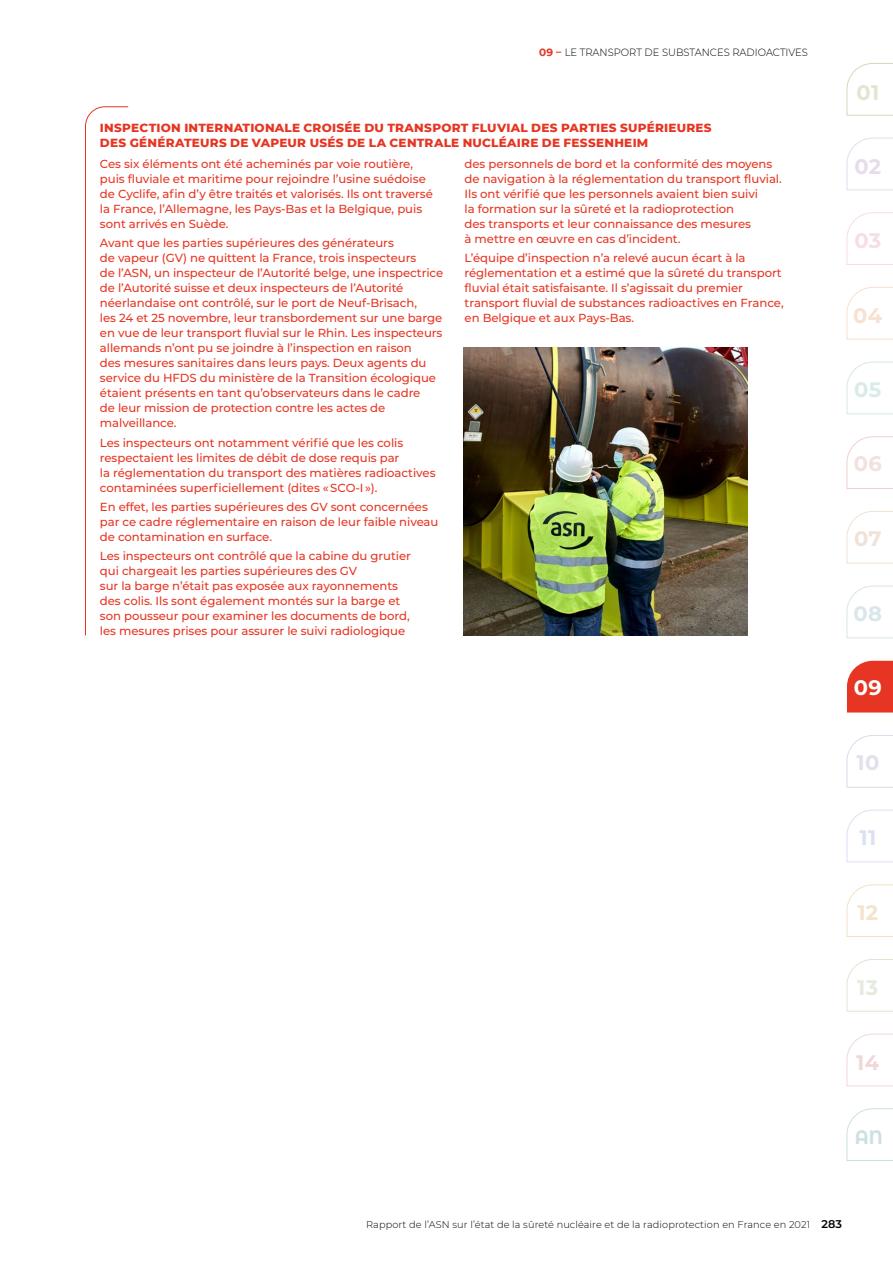
<style>
.page{position:relative;width:893px;height:1263px;background:#fff}
.page>*{position:absolute;margin:0;border:0;box-sizing:border-box;transform-origin:0 0}
.t1{font:700 21px "Montserrat Alternates";color:#d9e6ea}
.t2{font:700 21px "Montserrat Alternates";color:#f0e2d5}
.t3{font:700 21px "Montserrat Alternates";color:#e5ecdd}
.t4{font:700 21px "Montserrat Alternates";color:#f8e0d2}
.t5{font:700 21px "Montserrat Alternates";color:#e2e0ed}
.t6{font:700 21px "Montserrat Alternates";color:#f4e0dc}
.t7{font:700 21px "Montserrat Alternates";color:#f2e5cb}
.t8{font:700 21px "Montserrat Alternates";color:#f1d8d8}
.t9{font:700 21px "Montserrat Alternates";color:#f6dde8}
.t10{font:700 21px "Montserrat Alternates";color:#fff}
.t11{font:700 21px "Montserrat Alternates";color:#d9ebe8}
.t12{font:700 21px "Montserrat Alternates";color:#dae1f1}
.t13{font:700 21px "Montserrat Alternates";color:#e7dcee}
.t14{font:700 21px "Montserrat Alternates";color:#e0e6d2}
.t15{font:700 19.5px "Montserrat Alternates";color:#cce1e2;scale:.9 1}
.t16{font:800 12px/15px "Montserrat";letter-spacing:.02em;color:#e63623}
.t17{font:500 11.7px/15px "Montserrat";letter-spacing:-.005em;color:#e63623}
.t18{font:300 10.5px "Montserrat";color:#000;scale:.95 1}
.t19{font:300 9.75px "Montserrat";letter-spacing:.01em;color:#000}
.s1{font-weight:700;color:#e63623}
.s2{font-weight:600;font-size:11.25px}
</style>
<div class="page">
<svg style="left:85px;top:106px;width:44px;height:530px"></svg>
<img style="left:463px;top:348px;width:284px;height:288px">
<svg style="left:846px;top:585px;width:47px;height:54px"></svg>
<svg style="left:846px;top:511px;width:47px;height:53px"></svg>
<svg style="left:846px;top:959px;width:47px;height:53px"></svg>
<svg style="left:846px;top:287px;width:47px;height:53px"></svg>
<svg style="left:846px;top:735px;width:47px;height:53px"></svg>
<svg style="left:846px;top:436px;width:47px;height:53px"></svg>
<svg style="left:846px;top:884px;width:47px;height:53px"></svg>
<svg style="left:846px;top:1033px;width:47px;height:54px"></svg>
<svg style="left:846px;top:212px;width:47px;height:53px"></svg>
<div style="left:847px;top:661px;width:46px;height:51px;background:#e63623"></div>
<svg style="left:846px;top:361px;width:47px;height:54px"></svg>
<svg style="left:846px;top:809px;width:47px;height:54px"></svg>
<svg style="left:846px;top:137px;width:47px;height:54px"></svg>
<svg style="left:846px;top:1108px;width:47px;height:53px"></svg>
<svg style="left:846px;top:63px;width:47px;height:53px"></svg>
<p class="t18" style="left:539px;top:45px;width:284px"><span class="s1">09 –</span> LE TRANSPORT DE SUBSTANCES RADIOACTIVES</p>
<p class="t16" style="left:100px;top:119px;width:613px">INSPECTION INTERNATIONALE CROISÉE DU TRANSPORT FLUVIAL DES PARTIES SUPÉRIEURES<br>DES GÉNÉRATEURS DE VAPEUR USÉS DE LA CENTRALE NUCLÉAIRE DE FESSENHEIM</p>
<p class="t17" style="left:100px;top:156px;width:334px">Ces six éléments ont été acheminés par voie routière, puis fluviale et maritime pour rejoindre l’usine suédoise de Cyclife, afin d’y être traités et valorisés. Ils ont traversé la France, l’Allemagne, les Pays-Bas et la Belgique, puis sont arrivés en Suède.</p>
<p class="t17" style="left:100px;top:235px;width:345px">Avant que les parties supérieures des générateurs<br>de vapeur (GV) ne quittent la France, trois inspecteurs<br>de l’ASN, un inspecteur de l’Autorité belge, une inspectrice de l’Autorité suisse et deux inspecteurs de l’Autorité néerlandaise ont contrôlé, sur le port de Neuf‑Brisach,<br>les 24 et 25 novembre, leur transbordement sur une barge en vue de leur transport fluvial sur le Rhin. Les inspecteurs allemands n’ont pu se joindre à l’inspection en raison<br>des mesures sanitaires dans leurs pays. Deux agents du service du HFDS du ministère de la Transition écologique étaient présents en tant qu’observateurs dans le cadre<br>de leur mission de protection contre les actes de malveillance.</p>
<p class="t17" style="left:100px;top:434px;width:337px">Les inspecteurs ont notamment vérifié que les colis respectaient les limites de débit de dose requis par<br>la réglementation du transport des matières radioactives contaminées superficiellement (dites « SCO‑I »).</p>
<p class="t17" style="left:100px;top:499px;width:340px">En effet, les parties supérieures des GV sont concernées par ce cadre réglementaire en raison de leur faible niveau de contamination en surface.</p>
<p class="t17" style="left:100px;top:548px;width:313px">Les inspecteurs ont contrôlé que la cabine du grutier qui chargeait les parties supérieures des GV<br>sur la barge n’était pas exposée aux rayonnements des colis. Ils sont également montés sur la barge et son pousseur pour examiner les documents de bord, les mesures prises pour assurer le suivi radiologique</p>
<p class="t17" style="left:465px;top:156px;width:319px">des personnels de bord et la conformité des moyens de navigation à la réglementation du transport fluvial.<br>Ils ont vérifié que les personnels avaient bien suivi<br>la formation sur la sûreté et la radioprotection<br>des transports et leur connaissance des mesures<br>à mettre en œuvre en cas d’incident.</p>
<p class="t17" style="left:465px;top:250px;width:321px">L’équipe d’inspection n’a relevé aucun écart à la réglementation et a estimé que la sûreté du transport fluvial était satisfaisante. Il s’agissait du premier transport fluvial de substances radioactives en France, en Belgique et aux Pays‑Bas.</p>
<h1 class="t14" style="left:856px;top:77px;width:24px">01</h1>
<h1 class="t13" style="left:854px;top:151px;width:28px">02</h1>
<h1 class="t9" style="left:854px;top:226px;width:28px">03</h1>
<h1 class="t4" style="left:853px;top:300px;width:31px">04</h1>
<h1 class="t11" style="left:854px;top:374px;width:29px">05</h1>
<h1 class="t6" style="left:854px;top:449px;width:30px">06</h1>
<h1 class="t2" style="left:854px;top:523px;width:29px">07</h1>
<h1 class="t1" style="left:854px;top:599px;width:30px">08</h1>
<h1 class="t10" style="left:854px;top:672px;width:30px">09</h1>
<h1 class="t5" style="left:856px;top:747px;width:24px">10</h1>
<h1 class="t12" style="left:859px;top:822px;width:18px">11</h1>
<h1 class="t7" style="left:857px;top:897px;width:23px">12</h1>
<h1 class="t3" style="left:857px;top:972px;width:23px">13</h1>
<h1 class="t8" style="left:856px;top:1047px;width:25px">14</h1>
<h2 class="t15" style="left:855px;top:1123px;width:33px">AN</h2>
<p class="t19" style="left:366px;top:1218px;width:477px">Rapport de l’ASN sur l’état de la sûreté nucléaire et de la radioprotection en France en 2021 <span class="s2">283</span></p>
</div>
